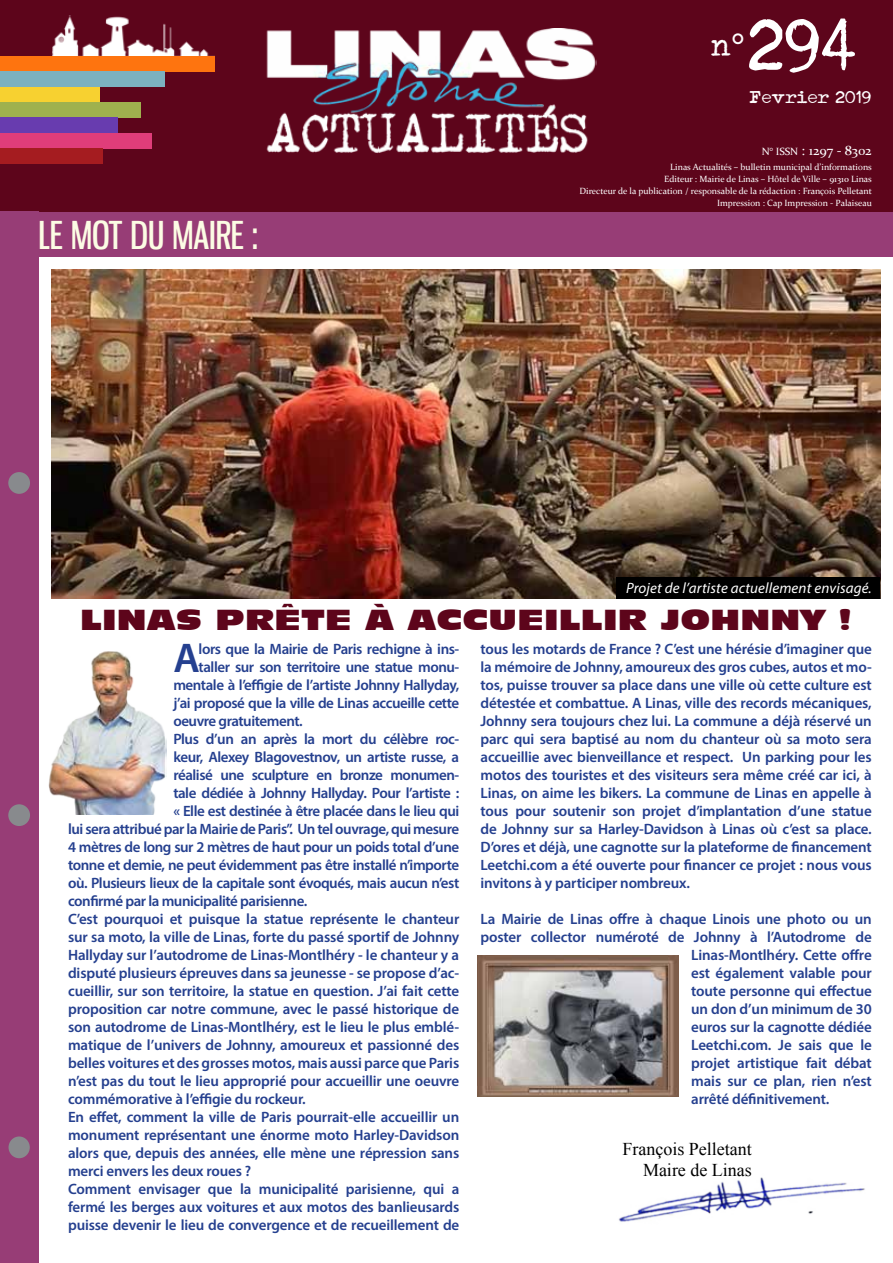
<style>
.page{position:relative;width:893px;height:1263px;background:#fff}
.page>*{position:absolute;margin:0;border:0;box-sizing:border-box;transform-origin:0 0}
.t1{font:75px "Typenoksidi";color:#fff}
.t2{font:600 41.7px "Myriad Pro";color:#25408f}
.t3{font:37.5px "Gnuolane Free";color:#fcfce4}
.t4{font:30px "Typenoksidi";color:#fff}
.t5{font:27px "Incised 901 BT Nord";letter-spacing:.03em;color:#5d051b}
.t6{font:18px/21px "Times New Roman";color:#000;text-align:right}
.t7{font:17.55px "Typenoksidi";letter-spacing:.01em;color:#fff;scale:1.11 1}
.t8{font:600 15px/18px "Myriad Pro";letter-spacing:-.01em;color:#25408f;text-align:justify}
.t9{font:600 15px "Myriad Pro";letter-spacing:-.03em;color:#25408f}
.t10{font:italic 15px "Myriad Pro";letter-spacing:.01em;color:#fff}
.t11{font:13.5px "Constantia";letter-spacing:-.005em;color:#fff}
.t12{font:9px/12px "Constantia";color:#fff;text-align:right}
.s1{font-family:"Times New Roman";font-weight:700;font-size:31.5px}
.s2{font-size:10.5px}
.s3{font-size:14.25px}
</style>
<div class="page">
<img style="left:51px;top:269px;width:829px;height:329px">
<img style="left:619px;top:1177px;width:246px;height:45px">
<div style="left:0;top:0;width:893px;height:212px;background:#5d051b"></div>
<img style="left:52px;top:16px;width:162px;height:40px">
<img style="left:266px;top:29px;width:330px;height:124px">
<div style="left:0;top:212px;width:893px;height:45px;background:#973d76"></div>
<img style="left:48px;top:651px;width:119px;height:163px">
<div style="left:0;top:56px;width:215px;height:16px;background:#fe740f"></div>
<div style="left:0;top:72px;width:164px;height:15px;background:#7cb1bf"></div>
<div style="left:0;top:87px;width:100px;height:15px;background:#f7d130"></div>
<div style="left:0;top:102px;width:141px;height:16px;background:#9fb14e"></div>
<div style="left:0;top:118px;width:117px;height:15px;background:#683caf"></div>
<div style="left:0;top:133px;width:151px;height:15px;background:#e03d7a"></div>
<div style="left:0;top:148px;width:103px;height:16px;background:#a51c20"></div>
<div style="left:0;top:212px;width:38px;height:1051px;background:#973d76"></div>
<div style="left:8px;top:804px;width:22px;height:22px;background:#888a8d;border-radius:50%"></div>
<div style="left:9px;top:1136px;width:21px;height:22px;background:#888a8d;border-radius:50%"></div>
<div style="left:8px;top:472px;width:22px;height:22px;background:#888a8d;border-radius:50%"></div>
<div style="left:617px;top:577px;width:263px;height:21px;background:#000"></div>
<img style="left:478px;top:956px;width:200px;height:141px">
<h1 class="t1" style="left:749px;top:1px;width:110px">294</h1>
<h3 class="t4" style="left:711px;top:27px;width:34px">n<span class="s1">°</span></h3>
<p class="t7" style="left:750px;top:87px;width:111px">Fevrier 2019</p>
<p class="t11" style="left:762px;top:141px;width:111px"><span class="s2">N° ISSN</span> <span class="s3">:</span> 1297 - 8302</p>
<h3 class="t3" style="left:38px;top:213px;width:221px">LE MOT DU MAIRE :</h3>
<p class="t12" style="left:579px;top:160px;width:294px">Linas Actualités – bulletin municipal d’informations<br>Editeur : Mairie de Linas – Hôtel de Ville – 91310 Linas<br>Directeur de la publication / responsable de la rédaction : François Pelletant Impression : Cap Impression - Palaiseau</p>
<p class="t10" style="left:626px;top:579px;width:247px">Projet de l’artiste actuellement envisagé.</p>
<h3 class="t5" style="left:80px;top:603px;width:772px">LINAS PRÊTE À ACCUEILLIR JOHNNY !</h3>
<h2 class="t2" style="left:173px;top:632px;width:28px">A</h2>
<p class="t9" style="left:199px;top:639px;width:262px">lors que la Mairie de Paris rechigne à ins-</p>
<p class="t9" style="left:199px;top:657px;width:262px">taller sur son territoire une statue monu-</p>
<p class="t9" style="left:173px;top:675px;width:287px">mentale à l’effigie de l’artiste Johnny Hallyday,</p>
<p class="t9" style="left:173px;top:693px;width:287px">j’ai proposé que la ville de Linas accueille cette</p>
<p class="t9" style="left:173px;top:711px;width:131px">oeuvre gratuitement.</p>
<p class="t9" style="left:173px;top:729px;width:287px">Plus d’un an après la mort du célèbre roc-</p>
<p class="t9" style="left:173px;top:747px;width:287px">keur, Alexey Blagovestnov, un artiste russe, a</p>
<p class="t9" style="left:173px;top:765px;width:287px">réalisé une sculpture en bronze monumen-</p>
<p class="t9" style="left:173px;top:783px;width:287px">tale dédiée à Johnny Hallyday. Pour l’artiste :</p>
<p class="t9" style="left:173px;top:801px;width:287px">« Elle est destinée à être placée dans le lieu qui</p>
<p class="t9" style="left:68px;top:819px;width:393px">lui sera attribué par la Mairie de Paris”. Un tel ouvrage, qui mesure</p>
<p class="t9" style="left:68px;top:837px;width:393px">4 mètres de long sur 2 mètres de haut pour un poids total d’une</p>
<p class="t9" style="left:68px;top:855px;width:393px">tonne et demie, ne peut évidemment pas être installé n’importe</p>
<p class="t9" style="left:68px;top:873px;width:393px">où. Plusieurs lieux de la capitale sont évoqués, mais aucun n’est</p>
<p class="t9" style="left:68px;top:891px;width:241px">confirmé par la municipalité parisienne.</p>
<p class="t8" style="left:68px;top:910px;width:393px">C’est pourquoi et puisque la statue représente le chanteur</p>
<p class="t8" style="left:68px;top:928px;width:393px">sur sa moto, la ville de Linas, forte du passé sportif de Johnny</p>
<p class="t8" style="left:68px;top:946px;width:393px">Hallyday sur l’autodrome de Linas-Montlhéry - le chanteur y a</p>
<p class="t8" style="left:68px;top:964px;width:393px">disputé plusieurs épreuves dans sa jeunesse - se propose d’ac-</p>
<p class="t8" style="left:68px;top:982px;width:393px">cueillir, sur son territoire, la statue en question. J’ai fait cette</p>
<p class="t8" style="left:68px;top:1000px;width:393px">proposition car notre commune, avec le passé historique de</p>
<p class="t8" style="left:68px;top:1018px;width:393px">son autodrome de Linas-Montlhéry, est le lieu le plus emblé-</p>
<p class="t8" style="left:68px;top:1036px;width:393px">matique de l’univers de Johnny, amoureux et passionné des</p>
<p class="t8" style="left:68px;top:1054px;width:393px">belles voitures et des grosses motos, mais aussi parce que Paris</p>
<p class="t8" style="left:68px;top:1072px;width:393px">n’est pas du tout le lieu approprié pour accueillir une oeuvre</p>
<p class="t8" style="left:68px;top:1090px;width:239px">commémorative à l’effigie du rockeur.</p>
<p class="t8" style="left:68px;top:1108px;width:393px">En effet, comment la ville de Paris pourrait-elle accueillir un</p>
<p class="t8" style="left:68px;top:1126px;width:393px">monument représentant une énorme moto Harley-Davidson</p>
<p class="t8" style="left:68px;top:1144px;width:393px">alors que, depuis des années, elle mène une répression sans</p>
<p class="t8" style="left:68px;top:1162px;width:185px">merci envers les deux roues ?</p>
<p class="t8" style="left:68px;top:1180px;width:393px">Comment envisager que la municipalité parisienne, qui a</p>
<p class="t8" style="left:68px;top:1198px;width:393px">fermé les berges aux voitures et aux motos des banlieusards</p>
<p class="t8" style="left:68px;top:1216px;width:393px">puisse devenir le lieu de convergence et de recueillement de</p>
<p class="t8" style="left:481px;top:640px;width:393px">tous les motards de France ? C’est une hérésie d’imaginer que la mémoire de Johnny, amoureux des gros cubes, autos et mo&shy;tos, puisse trouver sa place dans une ville où cette culture est détestée et combattue. A Linas, ville des records mécaniques, Johnny sera toujours chez lui. La commune a déjà réservé un parc qui sera baptisé au nom du chanteur où sa moto sera accueillie avec bienveillance et respect. Un parking pour les motos des touristes et des visiteurs sera même créé car ici, à Linas, on aime les bikers. La commune de Linas en appelle à tous pour soutenir son projet d’implantation d’une statue de Johnny sur sa Harley-Davidson à Linas où c’est sa place.<br>D’ores et déjà, une cagnotte sur la plateforme de financement Leetchi.com a été ouverte pour financer ce projet : nous vous invitons à y participer nombreux.</p>
<p class="t8" style="left:481px;top:910px;width:393px">La Mairie de Linas offre à chaque Linois une photo ou un</p>
<p class="t8" style="left:481px;top:928px;width:393px">poster collector numéroté de Johnny à l’Autodrome de</p>
<p class="t8" style="left:691px;top:946px;width:182px">Linas-Montlhéry. Cette offre</p>
<p class="t8" style="left:691px;top:964px;width:182px">est également valable pour</p>
<p class="t8" style="left:691px;top:982px;width:182px">toute personne qui effectue</p>
<p class="t8" style="left:691px;top:1000px;width:182px">un don d’un minimum de 30</p>
<p class="t8" style="left:691px;top:1018px;width:182px">euros sur la cagnotte dédiée</p>
<p class="t8" style="left:691px;top:1036px;width:182px">Leetchi.com. Je sais que le</p>
<p class="t8" style="left:691px;top:1054px;width:182px">projet artistique fait débat</p>
<p class="t8" style="left:691px;top:1072px;width:182px">mais sur ce plan, rien n’est</p>
<p class="t8" style="left:691px;top:1090px;width:140px">arrêté définitivement.</p>
<p class="t6" style="left:622px;top:1138px;width:131px">François Pelletant<br>Maire de Linas</p>
</div>
